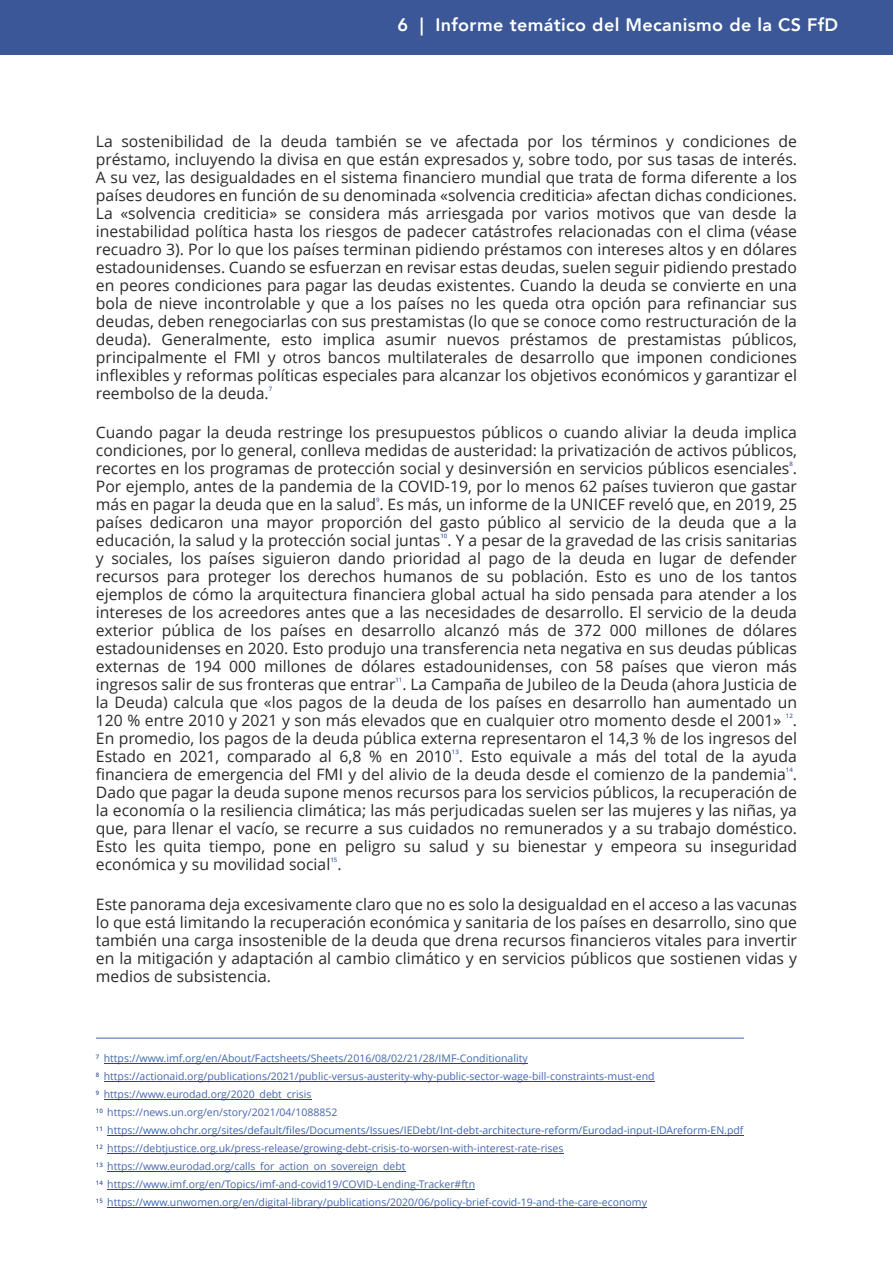
<style>
.page{position:relative;width:893px;height:1263px;background:#fff}
.page>*{position:absolute;margin:0;border:0;box-sizing:border-box;transform-origin:0 0}
.t1{font:800 18px "Avenir";letter-spacing:.02em;color:#fff}
.t2{font:15.75px/18px "Open Sans";color:#2a2a2a;text-align:justify}
.t3{font:10.5px/18px "Open Sans";color:#4665af}
.t4{font:600 6.15px "Open Sans";color:#4665af}
</style>
<div class="page">
<div style="left:0;top:0;width:893px;height:54px;background:#3b5797"></div>
<hr style="left:107px;top:1207px;width:540px;height:1px;background:#045d63">
<hr style="left:107px;top:1153px;width:456px;height:1px;background:#045d63">
<hr style="left:107px;top:1171px;width:299px;height:1px;background:#045d63">
<hr style="left:107px;top:1135px;width:636px;height:1px;background:#045d63">
<hr style="left:107px;top:1189px;width:368px;height:1px;background:#045d63">
<hr style="left:104px;top:1099px;width:207px;height:1px;background:#045d63">
<hr style="left:104px;top:1081px;width:551px;height:1px;background:#045d63">
<hr style="left:96px;top:1038px;width:648px;height:1px;background:#4665af">
<hr style="left:104px;top:1063px;width:424px;height:1px;background:#045d63">
<p class="t1" style="left:397px;top:13px;width:442px">6 | Informe temático del Mecanismo de la CS FfD</p>
<p class="t2" style="left:96px;top:134px;width:703px">La sostenibilidad de la deuda también se ve afectada por los términos y condiciones de préstamo, incluyendo la divisa en que están expresados y, sobre todo, por sus tasas de interés.<br>A su vez, las desigualdades en el sistema financiero mundial que trata de forma diferente a los países deudores en función de su denominada «solvencia crediticia» afectan dichas condiciones.<br>La «solvencia crediticia» se considera más arriesgada por varios motivos que van desde la inestabilidad política hasta los riesgos de padecer catástrofes relacionadas con el clima (véase recuadro 3). Por lo que los países terminan pidiendo préstamos con intereses altos y en dólares estadounidenses. Cuando se esfuerzan en revisar estas deudas, suelen seguir pidiendo prestado en peores condiciones para pagar las deudas existentes. Cuando la deuda se convierte en una bola de nieve incontrolable y que a los países no les queda otra opción para refinanciar sus deudas, deben renegociarlas con sus prestamistas (lo que se conoce como restructuración de la deuda). Generalmente, esto implica asumir nuevos préstamos de prestamistas públicos, principalmente el FMI y otros bancos multilaterales de desarrollo que imponen condiciones inflexibles y reformas políticas especiales para alcanzar los objetivos económicos y garantizar el reembolso de la deuda.</p>
<p class="t4" style="left:269px;top:386px;width:5px">7</p>
<p class="t2" style="left:96px;top:425px;width:703px">Cuando pagar la deuda restringe los presupuestos públicos o cuando aliviar la deuda implica condiciones, por lo general, conlleva medidas de austeridad: la privatización de activos públicos, recortes en los programas de protección social y desinversión en servicios públicos esenciales .</p>
<p class="t4" style="left:789px;top:462px;width:5px">8</p>
<p class="t2" style="left:96px;top:479px;width:703px">Por ejemplo, antes de la pandemia de la COVID-19, por lo menos 62 países tuvieron que gastar más en pagar la deuda que en la salud . Es más, un informe de la UNICEF reveló que, en 2019, 25</p>
<p class="t4" style="left:376px;top:498px;width:5px">9</p>
<p class="t2" style="left:96px;top:515px;width:703px">países dedicaron una mayor proporción del gasto público al servicio de la deuda que a la educación, la salud y la protección social juntas . Y a pesar de la gravedad de las crisis sanitarias</p>
<p class="t4" style="left:440px;top:534px;width:8px">10</p>
<p class="t2" style="left:96px;top:551px;width:703px">y sociales, los países siguieron dando prioridad al pago de la deuda en lugar de defender recursos para proteger los derechos humanos de su población. Esto es uno de los tantos ejemplos de cómo la arquitectura financiera global actual ha sido pensada para atender a los intereses de los acreedores antes que a las necesidades de desarrollo. El servicio de la deuda exterior pública de los países en desarrollo alcanzó más de 372 000 millones de dólares estadounidenses en 2020. Esto produjo una transferencia neta negativa en sus deudas públicas externas de 194 000 millones de dólares estadounidenses, con 58 países que vieron más ingresos salir de sus fronteras que entrar . La Campaña de Jubileo de la Deuda (ahora Justicia de</p>
<p class="t4" style="left:395px;top:678px;width:8px">11</p>
<p class="t2" style="left:96px;top:695px;width:703px">la Deuda) calcula que «los pagos de la deuda de los países en desarrollo han aumentado un<br>120 % entre 2010 y 2021 y son más elevados que en cualquier otro momento desde el 2001»</p>
<p class="t4" style="left:786px;top:714px;width:8px">12</p>
<p class="t2" style="left:96px;top:713px;width:703px;text-indent:697px">.<br>En promedio, los pagos de la deuda pública externa representaron el 14,3 % de los ingresos del Estado en 2021, comparado al 6,8 % en 2010 . Esto equivale a más del total de la ayuda</p>
<p class="t4" style="left:452px;top:750px;width:8px">13</p>
<p class="t2" style="left:96px;top:767px;width:703px">financiera de emergencia del FMI y del alivio de la deuda desde el comienzo de la pandemia .</p>
<p class="t4" style="left:786px;top:768px;width:8px">14</p>
<p class="t2" style="left:96px;top:785px;width:703px">Dado que pagar la deuda supone menos recursos para los servicios públicos, la recuperación de la economía o la resiliencia climática; las más perjudicadas suelen ser las mujeres y las niñas, ya que, para llenar el vacío, se recurre a sus cuidados no remunerados y a su trabajo doméstico.<br>Esto les quita tiempo, pone en peligro su salud y su bienestar y empeora su inseguridad económica y su movilidad social .</p>
<p class="t4" style="left:330px;top:858px;width:8px">15</p>
<p class="t2" style="left:96px;top:896px;width:703px">Este panorama deja excesivamente claro que no es solo la desigualdad en el acceso a las vacunas lo que está limitando la recuperación económica y sanitaria de los países en desarrollo, sino que también una carga insostenible de la deuda que drena recursos financieros vitales para invertir en la mitigación y adaptación al cambio climático y en servicios públicos que sostienen vidas y medios de subsistencia.</p>
<p class="t3" style="left:96px;top:1050px;width:433px"><sup>7</sup> https://www.imf.org/en/About/Factsheets/Sheets/2016/08/02/21/28/IMF-Conditionality</p>
<p class="t3" style="left:96px;top:1068px;width:560px"><sup>8</sup> https://actionaid.org/publications/2021/public-versus-austerity-why-public-sector-wage-bill-constraints-must-end</p>
<p class="t3" style="left:96px;top:1086px;width:217px"><sup>9</sup> https://www.eurodad.org/2020_debt_crisis</p>
<p class="t3" style="left:96px;top:1104px;width:243px"><sup>10</sup> https://news.un.org/en/story/2021/04/1088852</p>
<p class="t3" style="left:96px;top:1122px;width:649px"><sup>11</sup> https://www.ohchr.org/sites/default/files/Documents/Issues/IEDebt/Int-debt-architecture-reform/Eurodad-input-IDAreform-EN.pdf</p>
<p class="t3" style="left:96px;top:1140px;width:469px"><sup>12</sup> https://debtjustice.org.uk/press-release/growing-debt-crisis-to-worsen-with-interest-rate-rises<br><sup>13</sup> https://www.eurodad.org/calls_for_action_on_sovereign_debt</p>
<p class="t3" style="left:96px;top:1176px;width:381px"><sup>14</sup> https://www.imf.org/en/Topics/imf-and-covid19/COVID-Lending-Tracker#ftn</p>
<p class="t3" style="left:96px;top:1194px;width:552px"><sup>15</sup> https://www.unwomen.org/en/digital-library/publications/2020/06/policy-brief-covid-19-and-the-care-economy</p>
</div>
